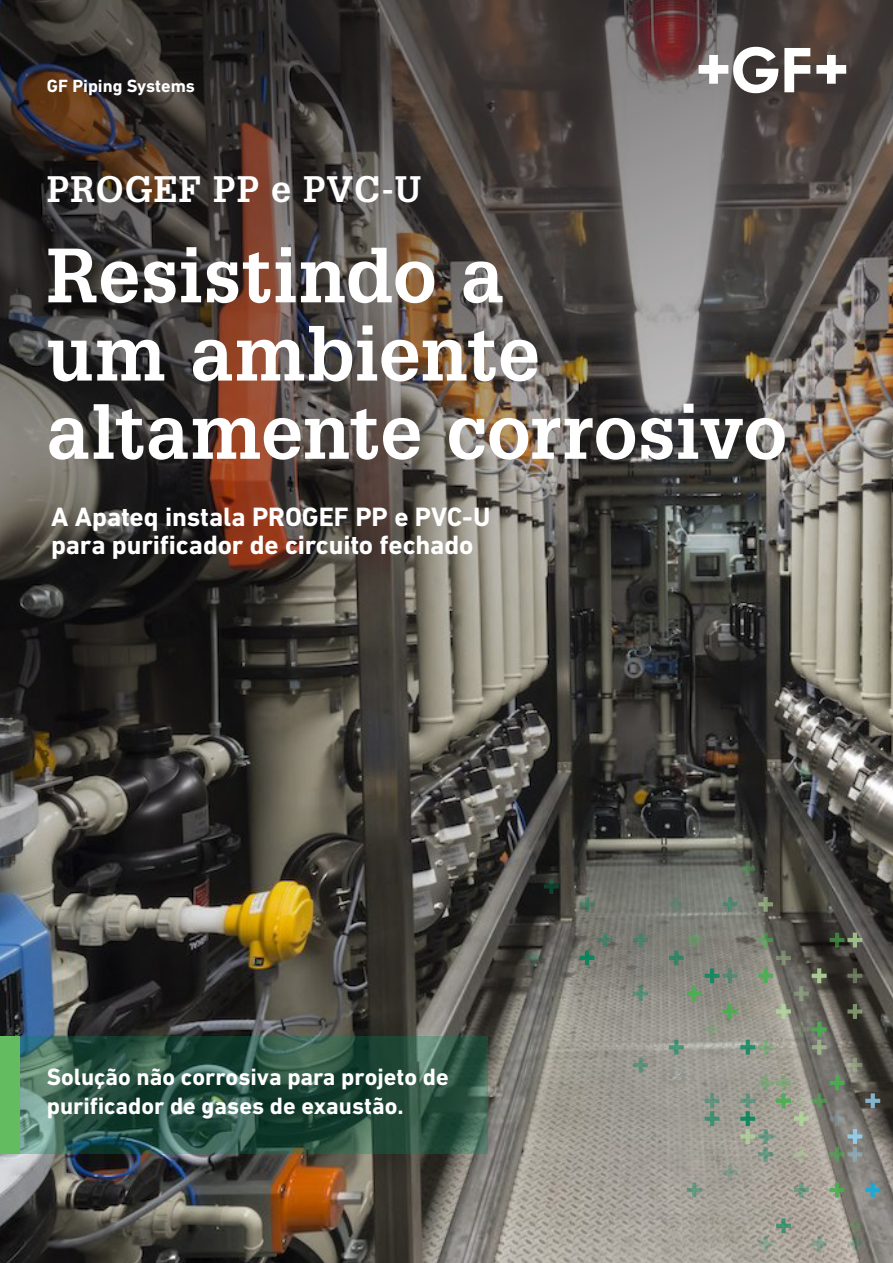
<style>
.page{position:relative;width:893px;height:1263px;background:#fff}
.page>*{position:absolute;margin:0;border:0;box-sizing:border-box;transform-origin:0 0}
.Headline-50pt-White{font:700 75px/78.3px "Glypha LT Pro";letter-spacing:.005em;color:#fff}
.Headline-24pt-White{font:700 36px "Glypha LT Pro";letter-spacing:.025em;color:#fff}
.Subheadline-18pt-White{font:700 27px/28.5px "DIN Next W1 G";letter-spacing:-.005em;color:#fff}
.Subheadline-16pt-White{font:700 24px/29.4px "DIN Next W1 G";color:#fff}
.t1{font:700 18px "DIN Next W1 G";color:#fff}
</style>
<div class="page">
<img style="left:0;top:0;width:893px;height:1263px">
<svg style="left:699px;top:47px;width:79px;height:46px"></svg>
<svg style="left:784px;top:48px;width:26px;height:44px"></svg>
<svg style="left:816px;top:55px;width:30px;height:29px"></svg>
<svg style="left:20px;top:1037px;width:468px;height:117px;background:#2f5748"></svg>
<div style="left:0;top:1037px;width:20px;height:117px;background:#63bd60"></div>
<svg style="left:758px;top:897px;width:15px;height:15px"></svg>
<svg style="left:740px;top:861px;width:15px;height:15px"></svg>
<svg style="left:526px;top:950px;width:15px;height:15px"></svg>
<svg style="left:633px;top:986px;width:15px;height:15px"></svg>
<svg style="left:633px;top:933px;width:15px;height:14px"></svg>
<svg style="left:722px;top:897px;width:15px;height:15px"></svg>
<svg style="left:847px;top:1218px;width:15px;height:33px"></svg>
<svg style="left:669px;top:897px;width:15px;height:15px"></svg>
<svg style="left:544px;top:879px;width:15px;height:15px"></svg>
<svg style="left:580px;top:897px;width:14px;height:15px"></svg>
<svg style="left:580px;top:933px;width:32px;height:32px"></svg>
<svg style="left:633px;top:1058px;width:15px;height:14px"></svg>
<svg style="left:758px;top:1218px;width:33px;height:33px"></svg>
<svg style="left:812px;top:1236px;width:15px;height:15px"></svg>
<svg style="left:669px;top:933px;width:211px;height:264px;background:#84867b"></svg>
<p class="t1" style="left:47px;top:76px;width:150px">GF Piping Systems</p>
<p class="Headline-24pt-White" style="left:47px;top:167px;width:376px">PROGEF PP e PVC-U</p>
<p class="Headline-50pt-White" style="left:47px;top:235px;width:741px">Resistindo a<br>um ambiente altamente corrosivo</p>
<p class="Subheadline-18pt-White" style="left:51px;top:502px;width:441px">A Apateq instala PROGEF PP e PVC-U para purificador de circuito fechado</p>
<p class="Subheadline-16pt-White" style="left:47px;top:1062px;width:403px">Solução não corrosiva para projeto de purificador de gases de exaustão.</p>
</div>
